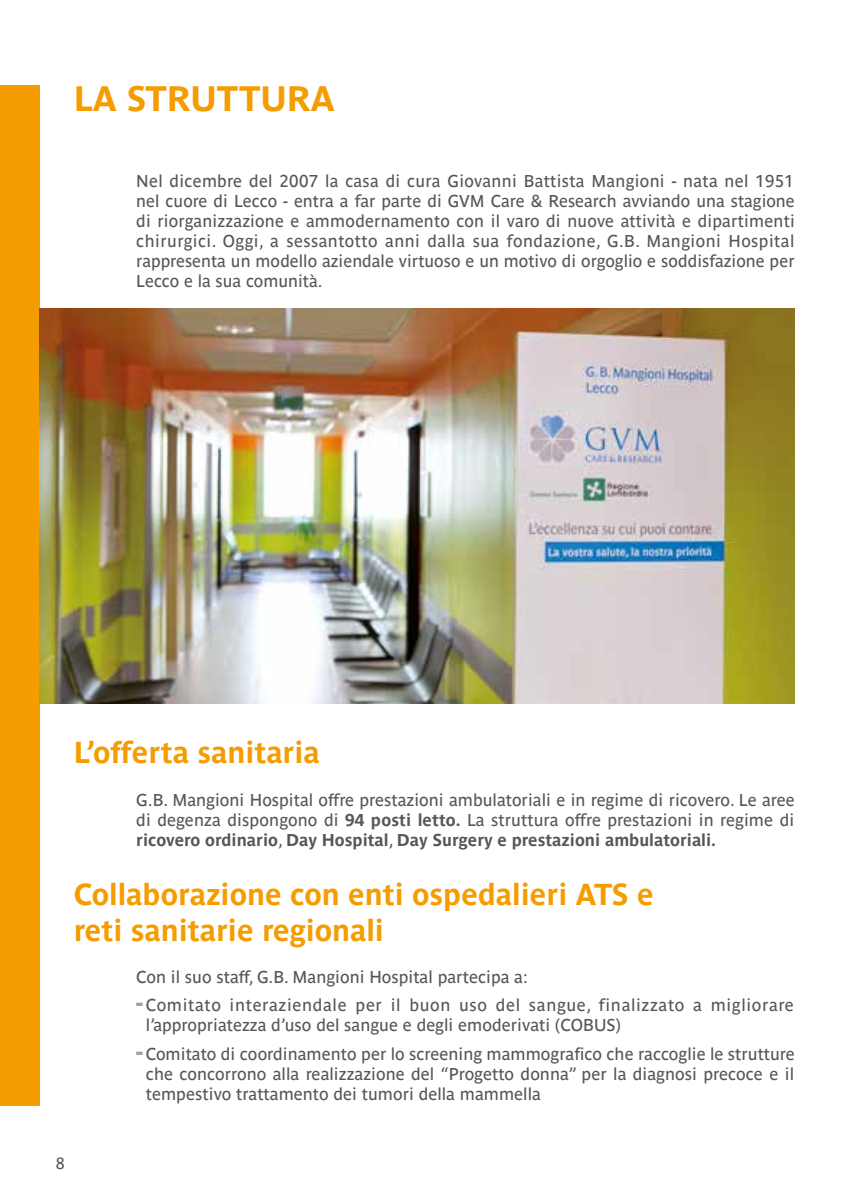
<style>
.page{position:relative;width:851px;height:1191px;background:#fff}
.page>*{position:absolute;margin:0;border:0;box-sizing:border-box;transform-origin:0 0}
.t1{font:700 35px "Parisine Ptf";color:#f59c00}
.t2{font:700 30px/36px "Parisine Ptf";color:#f59c00}
.t3{font:17px/20px "Parisine Ptf";color:#575756;text-align:justify}
.t4{font:17px/20px "Parisine Ptf";letter-spacing:.04em;color:#575756}
.t5{font:16px "Parisine Ptf";color:#575756}
.s1{font-weight:700}
.s2{font-weight:700;font-size:24px;color:#9d9d9c}
</style>
<div class="page">
<div style="left:0;top:85px;width:40px;height:1021px;background:#f59c00"></div>
<img style="left:40px;top:309px;width:754px;height:394px">
<h1 class="t1" style="left:74px;top:72px;width:262px">LA STRUTTURA</h1>
<p class="t3" style="left:136px;top:169px;width:660px">Nel dicembre del 2007 la casa di cura Giovanni Battista Mangioni - nata nel 1951 nel cuore di Lecco - entra a far parte di GVM Care &amp; Research avviando una stagione di riorganizzazione e ammodernamento con il varo di nuove attività e dipartimenti chirurgici. Oggi, a sessantotto anni dalla sua fondazione, G.B. Mangioni Hospital rappresenta un modello aziendale virtuoso e un motivo di orgoglio e soddisfazione per Lecco e la sua comunità.</p>
<h2 class="t2" style="left:74px;top:732px;width:247px">L’offerta sanitaria</h2>
<p class="t3" style="left:136px;top:788px;width:660px">G.B. Mangioni Hospital offre prestazioni ambulatoriali e in regime di ricovero. Le aree di degenza dispongono di <span class="s1">94 posti letto.</span> La struttura offre prestazioni in regime di <span class="s1">ricovero ordinario</span>, <span class="s1">Day Hospital</span>, <span class="s1">Day Surgery e prestazioni ambulatoriali.</span></p>
<h2 class="t2" style="left:74px;top:873px;width:581px">Collaborazione con enti ospedalieri ATS e reti sanitarie regionali</h2>
<p class="t3" style="left:136px;top:965px;width:393px">Con il suo staff, G.B. Mangioni Hospital partecipa a:</p>
<p class="t4" style="left:146px;top:994px;width:649px;text-indent:-10px"><span class="s2">-</span> Comitato interaziendale per il buon uso del sangue, finalizzato a migliorare l’appropriatezza d’uso del sangue e degli emoderivati (COBUS)</p>
<p class="t3" style="left:146px;top:1042px;width:650px;text-indent:-10px"><span class="s2">-</span> Comitato di coordinamento per lo screening mammografico che raccoglie le strutture che concorrono alla realizzazione del “Progetto donna” per la diagnosi precoce e il tempestivo trattamento dei tumori della mammella</p>
<p class="t5" style="left:56px;top:1150px;width:10px">8</p>
</div>
